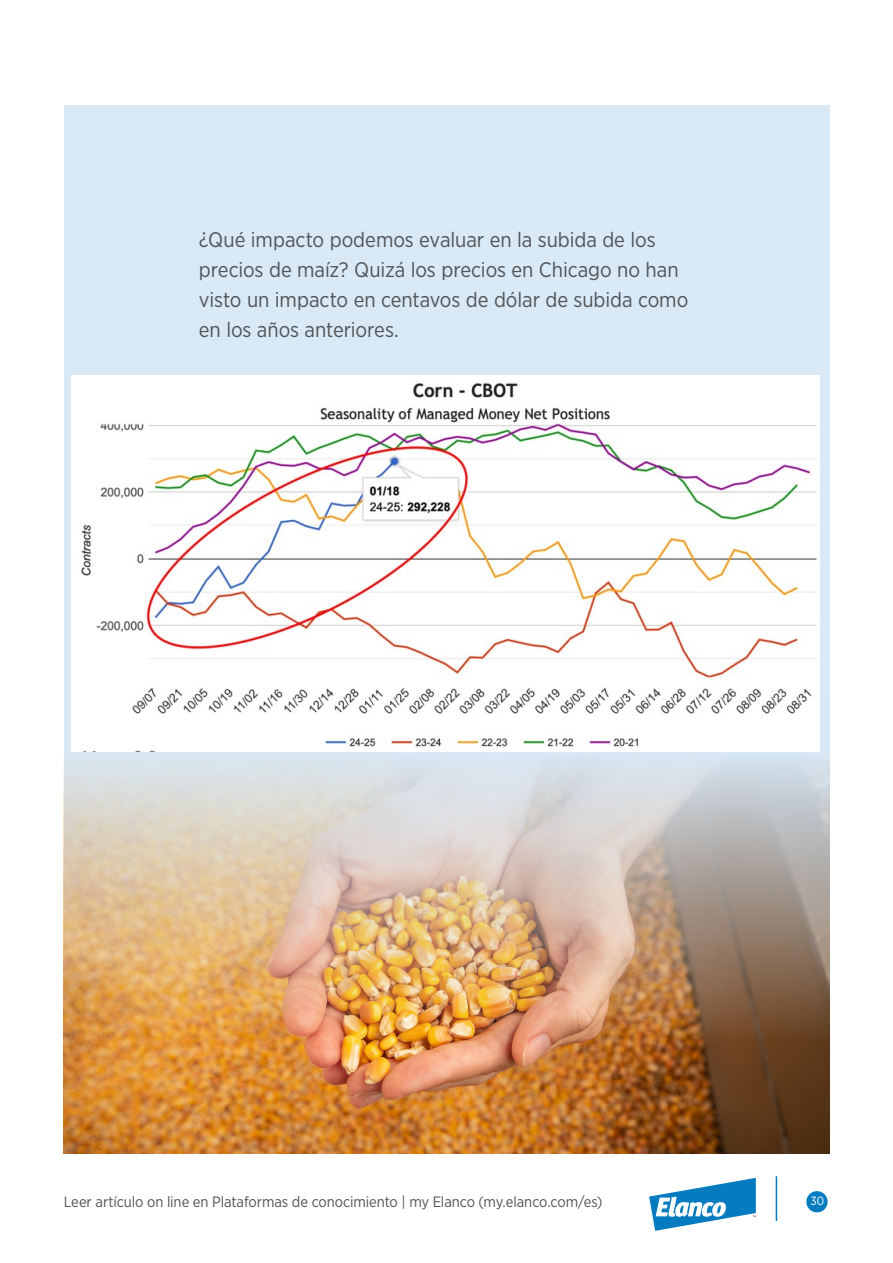
<style>
.page{position:relative;width:893px;height:1263px;background:#fff}
.page>*{position:absolute;margin:0;border:0;box-sizing:border-box;transform-origin:0 0}
.Online_txt{font:21px/30px "Gotham Narrow";letter-spacing:-.005em;color:#505457}
.t1{font:15px "Gotham Narrow";letter-spacing:-.005em;color:#505457}
.t2{font:12px "Gotham Narrow";color:#fff}
</style>
<div class="page">
<div style="left:64px;top:105px;width:765px;height:1048px;background:#d9e9f6"></div>
<div style="left:806px;top:1191px;width:22px;height:21px;background:#067cc0;border-radius:50%"></div>
<hr style="left:776px;top:1176px;width:1px;height:45px;background:#067cc0">
<svg style="left:649px;top:1178px;width:107px;height:53px"></svg>
<img style="left:64px;top:695px;width:765px;height:458px">
<img style="left:72px;top:376px;width:747px;height:376px">
<p class="Online_txt" style="left:199px;top:224px;width:491px">¿Qué impacto podemos evaluar en la subida de los precios de maíz? Quizá los precios en Chicago no han visto un impacto en centavos de dólar de subida como en los años anteriores.</p>
<p class="t1" style="left:64px;top:1192px;width:540px">Leer artículo on line en Plataformas de conocimiento | my Elanco (my.elanco.com/es)</p>
<p class="t2" style="left:810px;top:1194px;width:15px">30</p>
</div>
